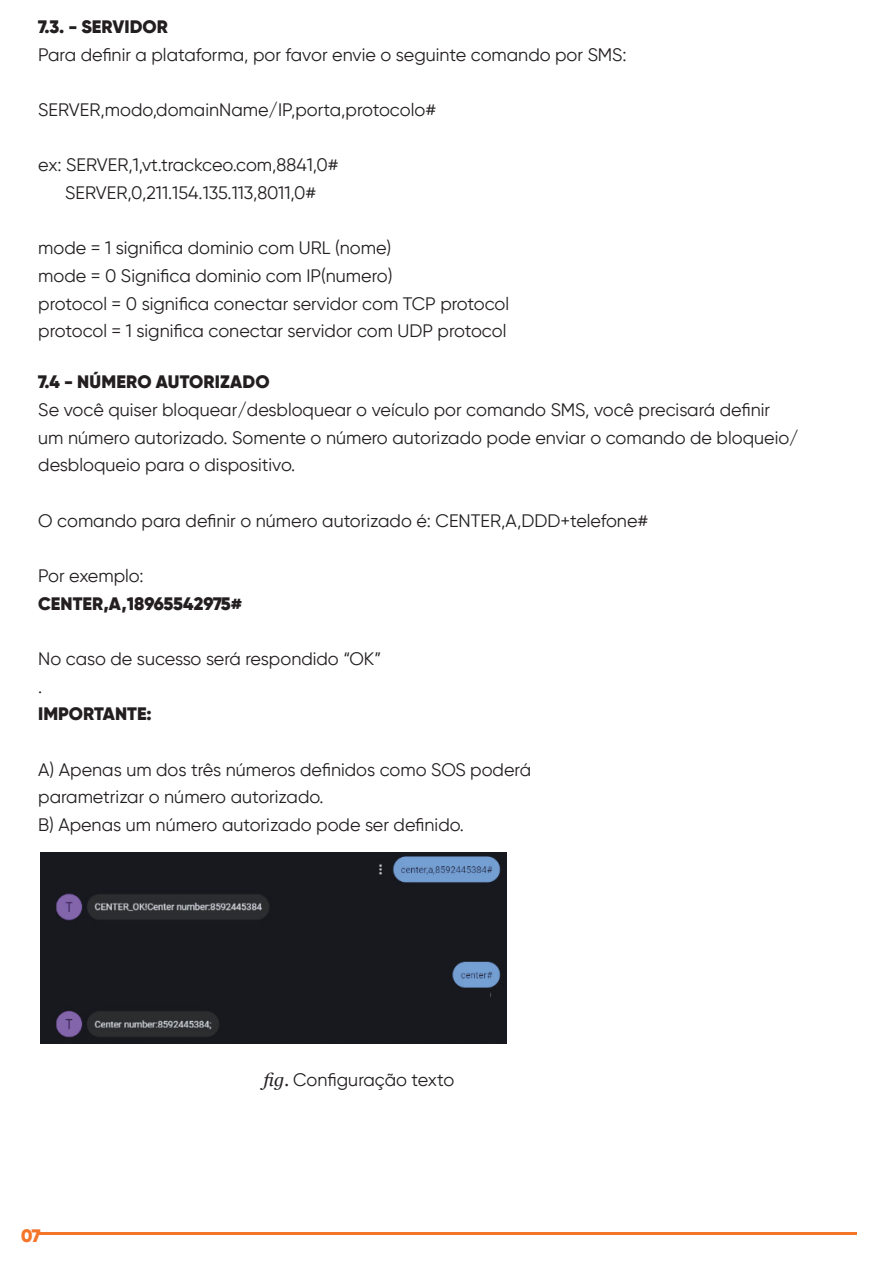
<style>
.page{position:relative;width:893px;height:1263px;background:#fff}
.page>*{position:absolute;margin:0;border:0;box-sizing:border-box;transform-origin:0 0}
.t1{font:18px/27.6px "Gilroy";color:#231f20}
.t2{font:900 18px "Gilroy";color:#231f20}
.t3{font:900 18px "Gilroy";color:#f3752a}
.s1{font-family:"Georgia";font-style:italic}
</style>
<div class="page">
<img style="left:40px;top:853px;width:467px;height:190px">
<hr style="left:39px;top:1232px;width:817px;height:2px;background:#f3752a">
<div style="left:264px;top:935px;width:42px;height:24px;background:#18191f"></div>
<div style="left:448px;top:990px;width:42px;height:24px;background:#18191f"></div>
<p class="t2" style="left:38px;top:15px;width:131px">7.3. - SERVIDOR</p>
<p class="t1" style="left:38px;top:40px;width:590px">Para definir a plataforma, por favor envie o seguinte comando por SMS:</p>
<p class="t1" style="left:38px;top:96px;width:399px">SERVER,modo,domainName/IP,porta,protocolo#</p>
<p class="t1" style="left:38px;top:151px;width:302px;text-align:center">ex: SERVER,1,vt.trackceo.com,8841,0#<br>SERVER,0,211.154.135.113,8011,0#</p>
<p class="t1" style="left:38px;top:234px;width:472px">mode = 1 significa dominio com URL (nome)<br>mode = 0 Significa dominio com IP(numero)<br>protocol = 0 significa conectar servidor com TCP protocol protocol = 1 significa conectar servidor com UDP protocol</p>
<p class="t2" style="left:38px;top:371px;width:233px">7.4 - NÚMERO AUTORIZADO</p>
<p class="t1" style="left:38px;top:396px;width:762px">Se você quiser bloquear/desbloquear o veículo por comando SMS, você precisará definir um número autorizado. Somente o número autorizado pode enviar o comando de bloqueio/ desbloqueio para o dispositivo.</p>
<p class="t1" style="left:38px;top:506px;width:611px">O comando para definir o número autorizado é: CENTER,A,DDD+telefone#</p>
<p class="t1" style="left:38px;top:562px;width:107px">Por exemplo:</p>
<p class="t2" style="left:38px;top:592px;width:205px">CENTER,A,18965542975#</p>
<p class="t1" style="left:38px;top:645px;width:344px">No caso de sucesso será respondido “OK” .</p>
<p class="t2" style="left:38px;top:703px;width:115px">IMPORTANTE:</p>
<p class="t1" style="left:38px;top:755px;width:494px">A) Apenas um dos três números definidos como SOS poderá parametrizar o número autorizado.<br>B) Apenas um número autorizado pode ser definido.</p>
<p class="t3" style="left:21px;top:1224px;width:21px">07</p>
<p class="t1" style="left:264px;top:1065px;width:192px"><span class="s1">fig.</span> Configuração texto</p>
</div>
